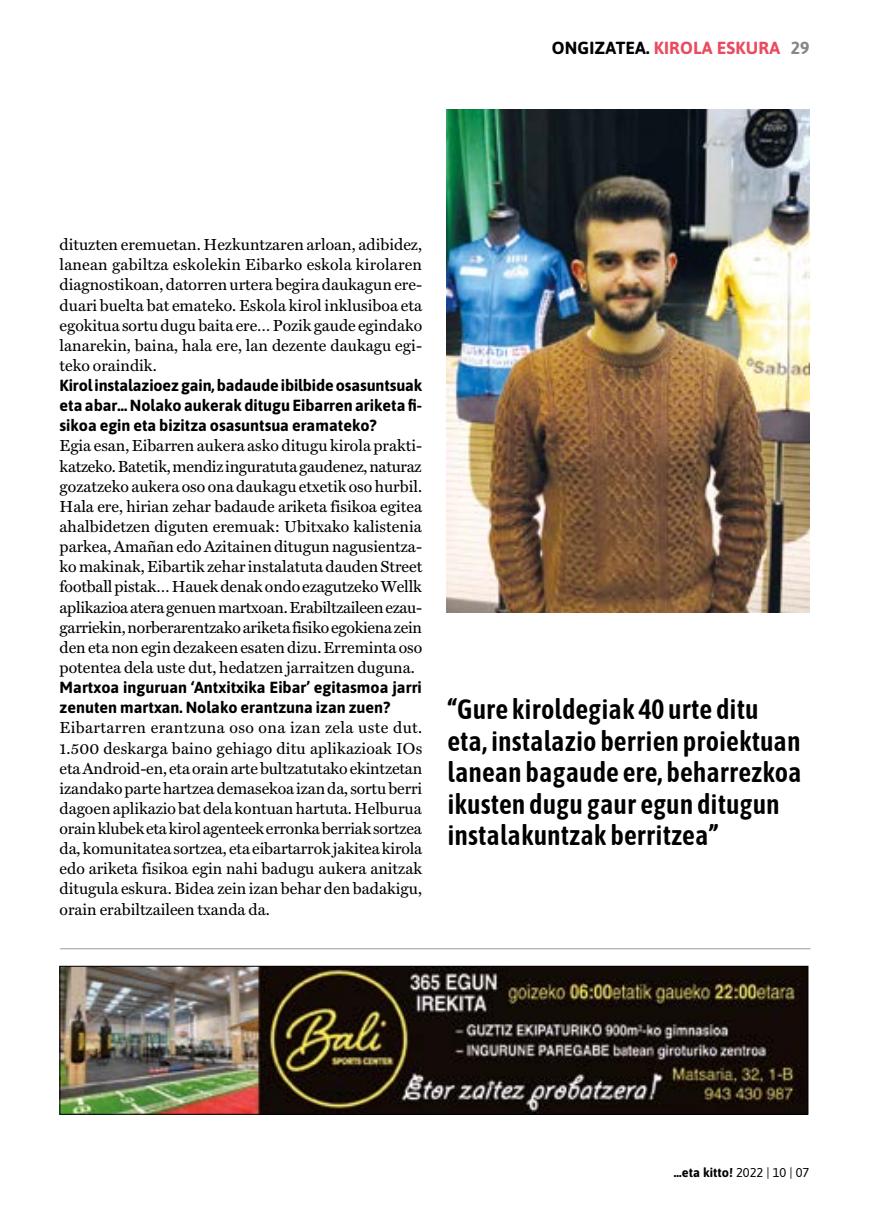
<style>
.page{position:relative;width:869px;height:1216px;background:#fff}
.page>*{position:absolute;margin:0;border:0;box-sizing:border-box;transform-origin:0 0}
.t1{font:600 28px/31.5px "Asap Condensed";color:#000}
.t2{font:700 17.5px "Asap";letter-spacing:.01em;color:#ea4b5e}
.t3{font:16.1px/20.1px "Miller Text Roman";color:#000;text-align:justify}
.t4{font:700 16.1px/20.1px "Asap";color:#000;text-align:justify}
.t5{font:700 12.78px "Asap";color:#000}
.s1{color:#000}
.s2{color:#878787}
.s3{font-weight:400}
</style>
<div class="page">
<img style="left:61px;top:967px;width:745px;height:145px">
<div style="left:59px;top:965px;width:749px;height:149px;border:1px solid #000"></div>
<hr style="left:60px;top:948px;width:749px;height:1px;background:#9d9d9c">
<img style="left:446px;top:109px;width:363px;height:503px">
<p class="t2" style="left:551px;top:36px;width:259px"><span class="s1">ONGIZATEA.</span> KIROLA ESKURA <span class="s2">29</span></p>
<p class="t3" style="left:60px;top:234px;width:364px">dituzten eremuetan. Hezkuntzaren arloan, adibidez, lanean gabiltza eskolekin Eibarko eskola kirolaren diagnostikoan, datorren urtera begira daukagun ere&shy;duari buelta bat emateko. Eskola kirol inklusiboa eta egokitua sortu dugu baita ere… Pozik gaude egindako lanarekin, baina, hala ere, lan dezente daukagu egi&shy;teko oraindik.</p>
<p class="t4" style="left:60px;top:374px;width:364px">Kirol instalazioez gain, badaude ibilbide osasuntsuak eta abar… Nolako aukerak ditugu Eibarren ariketa fi&shy;sikoa egin eta bizitza osasuntsua eramateko?</p>
<p class="t3" style="left:60px;top:436px;width:364px">Egia esan, Eibarren aukera asko ditugu kirola prakti&shy;katzeko. Batetik, mendiz inguratuta gaudenez, naturaz gozatzeko aukera oso ona daukagu etxetik oso hurbil.<br>Hala ere, hirian zehar badaude ariketa fisikoa egitea ahalbidetzen diguten eremuak: Ubitxako kalistenia parkea, Amañan edo Azitainen ditugun nagusientza&shy;ko makinak, Eibartik zehar instalatuta dauden Street football pistak… Hauek denak ondo ezagutzeko Wellk aplikazioa atera genuen martxoan. Erabiltzaileen ezau&shy;garriekin, norberarentzako ariketa fisiko egokiena zein den eta non egin dezakeen esaten dizu. Erreminta oso potentea dela uste dut, hedatzen jarraitzen duguna.</p>
<p class="t4" style="left:60px;top:676px;width:363px">Martxoa inguruan ‘Antxitxika Eibar’ egitasmoa jarri zenuten martxan. Nolako erantzuna izan zuen?</p>
<p class="t3" style="left:60px;top:717px;width:364px">Eibartarren erantzuna oso ona izan zela uste dut.<br>1.500 deskarga baino gehiago ditu aplikazioak IOs eta Android-en, eta orain arte bultzatutako ekintzetan izandako parte hartzea demasekoa izan da, sortu berri dagoen aplikazio bat dela kontuan hartuta. Helburua orain klubek eta kirol agenteek erronka berriak sortzea da, komunitatea sortzea, eta eibartarrok jakitea kirola edo ariketa fisikoa egin nahi badugu aukera anitzak ditugula eskura. Bidea zein izan behar den badakigu, orain erabiltzaileen txanda da.</p>
<h1 class="t1" style="left:447px;top:692px;width:355px">“Gure kiroldegiak 40 urte ditu eta, instalazio berrien proiektuan lanean bagaude ere, beharrezkoa ikusten dugu gaur egun ditugun instalakuntzak berritzea”</h1>
<p class="t5" style="left:673px;top:1162px;width:137px">…eta kitto! <span class="s3">2022 | 10 | 07</span></p>
</div>
